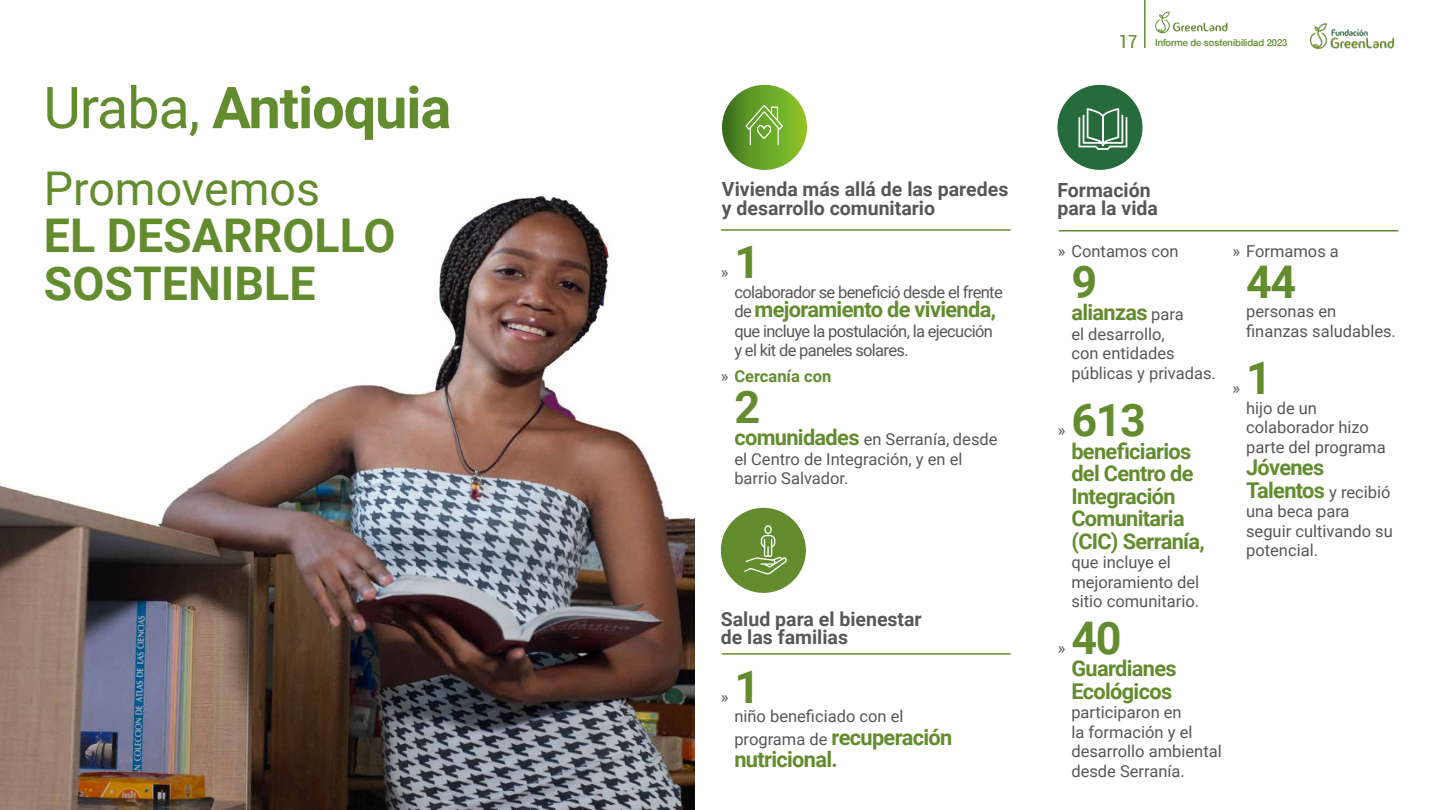
<style>
.page{position:relative;width:1440px;height:810px;background:#fff}
.page>*{position:absolute;margin:0;border:0;box-sizing:border-box;transform-origin:0 0}
.t1{font:700 57.75px "Roboto";letter-spacing:-.02em;color:#638c2e}
.t2{font:700 46.5px/47.5px "Roboto";color:#638c2e}
.t3{font:46.5px "Roboto";color:#638c2e}
.t4{font:700 45px "Roboto";letter-spacing:-.03em;color:#638c2e}
.t5{font:700 21.75px/22.5px "Roboto";letter-spacing:-.03em;color:#638c2e}
.t6{font:700 19.5px/18.8px "Roboto";color:#575756}
.t7{font:16.5px/19.5px "Roboto";color:#575756}
.t8{font:16.5px/19.5px "Roboto";letter-spacing:-.04em;color:#575756}
.t9{font:700 16.5px "Roboto";color:#638c2e}
.t10{font:500 9.9px "Helvetica";color:#638c2e}
.s1{font-weight:400}
.s2{font-family:"Roboto";font-weight:400;font-stretch:condensed;font-size:18px}
.s3{font-weight:400;font-size:16.5px;color:#575756}
.s4{font-weight:400;color:#575756}
.s5{font-weight:700;font-size:21.75px;color:#638c2e}
</style>
<div class="page">
<svg style="left:1155px;top:12px;width:72px;height:22px"></svg>
<hr style="left:1144px;top:0;width:2px;height:48px;background:#618d3d">
<img style="left:1309px;top:23px;width:86px;height:27px">
<img style="left:0;top:195px;width:694px;height:615px">
<hr style="left:721px;top:229px;width:290px;height:2px;background:#638c2e">
<hr style="left:722px;top:653px;width:289px;height:2px;background:#638c2e">
<hr style="left:1059px;top:230px;width:339px;height:2px;background:#638c2e">
<div style="left:1057px;top:85px;width:85px;height:85px;background:#266b3b;border-radius:50%"></div>
<svg style="left:1078px;top:108px;width:49px;height:42px"></svg>
<svg style="left:722px;top:85px;width:85px;height:85px;background:#66a026"></svg>
<svg style="left:746px;top:105px;width:37px;height:40px"></svg>
<div style="left:721px;top:508px;width:85px;height:85px;background:#638c2e;border-radius:50%"></div>
<svg style="left:744px;top:525px;width:43px;height:50px"></svg>
<h1 class="t1" style="left:43px;top:67px;width:409px"><span class="s1">Uraba,</span> Antioquia</h1>
<h2 class="t3" style="left:44px;top:156px;width:278px">Promovemos</h2>
<h2 class="t2" style="left:44px;top:210px;width:353px">EL DESARROLLO<br>SOSTENIBLE</h2>
<p class="t10" style="left:1119px;top:36px;width:170px"><span class="s2">17</span> Informe de sostenibilidad 2023</p>
<p class="t6" style="left:722px;top:179px;width:288px">Vivienda más allá de las paredes y desarrollo comunitario</p>
<h3 class="t4" style="left:734px;top:231px;width:27px">1</h3>
<p class="t8" style="left:734px;top:282px;width:270px">colaborador se benefició desde el frente</p>
<h3 class="t5" style="left:734px;top:298px;width:263px"><span class="s3">de</span> mejoramiento de vivienda,</h3>
<p class="t8" style="left:734px;top:321px;width:260px">que incluye la postulación, la ejecución y el kit de paneles solares.</p>
<p class="t9" style="left:721px;top:365px;width:112px"><span class="s4">»</span> Cercanía con</p>
<h3 class="t4" style="left:734px;top:375px;width:27px">2</h3>
<p class="t7" style="left:734px;top:429px;width:265px"><span class="s5">comunidades</span> en Serranía, desde el Centro de Integración, y en el barrio Salvador.</p>
<p class="t7" style="left:721px;top:262px;width:9px">»</p>
<p class="t6" style="left:721px;top:609px;width:202px">Salud para el bienestar de las familias</p>
<h3 class="t4" style="left:734px;top:655px;width:27px">1</h3>
<p class="t7" style="left:734px;top:706px;width:171px">niño beneficiado con el</p>
<h3 class="t5" style="left:734px;top:725px;width:219px"><span class="s3">programa de</span> recuperación nutricional.</h3>
<p class="t7" style="left:721px;top:687px;width:9px">»</p>
<p class="t6" style="left:1057px;top:180px;width:102px">Formación para la vida</p>
<p class="t7" style="left:1058px;top:241px;width:122px">» Contamos con</p>
<h3 class="t4" style="left:1071px;top:250px;width:27px">9</h3>
<h3 class="t5" style="left:1071px;top:300px;width:114px">alianzas <span class="s3">para</span></h3>
<p class="t7" style="left:1071px;top:323px;width:146px">el desarrollo,<br>con entidades públicas y privadas.</p>
<h3 class="t4" style="left:1071px;top:389px;width:76px">613</h3>
<h3 class="t5" style="left:1071px;top:439px;width:135px">beneficiarios del Centro de<br>Integración<br>Comunitaria (CIC) Serranía,</h3>
<p class="t7" style="left:1071px;top:552px;width:129px">que incluye el mejoramiento del sitio comunitario.</p>
<p class="t7" style="left:1058px;top:420px;width:9px">»</p>
<h3 class="t4" style="left:1071px;top:606px;width:52px">40</h3>
<h3 class="t5" style="left:1071px;top:657px;width:107px">Guardianes<br>Ecológicos</h3>
<p class="t7" style="left:1071px;top:702px;width:152px">participaron en<br>la formación y el desarrollo ambiental desde Serranía.</p>
<p class="t7" style="left:1058px;top:638px;width:9px">»</p>
<p class="t7" style="left:1233px;top:241px;width:108px">» Formamos a</p>
<h3 class="t4" style="left:1246px;top:250px;width:52px">44</h3>
<p class="t7" style="left:1246px;top:301px;width:151px">personas en finanzas saludables.</p>
<h3 class="t4" style="left:1246px;top:347px;width:27px">1</h3>
<p class="t7" style="left:1246px;top:397px;width:141px">hijo de un colaborador hizo parte del programa</p>
<h3 class="t5" style="left:1246px;top:455px;width:146px">Jóvenes<br>Talentos <span class="s3">y recibió</span></h3>
<p class="t7" style="left:1246px;top:501px;width:148px">una beca para seguir cultivando su potencial.</p>
<p class="t7" style="left:1233px;top:378px;width:9px">»</p>
</div>
